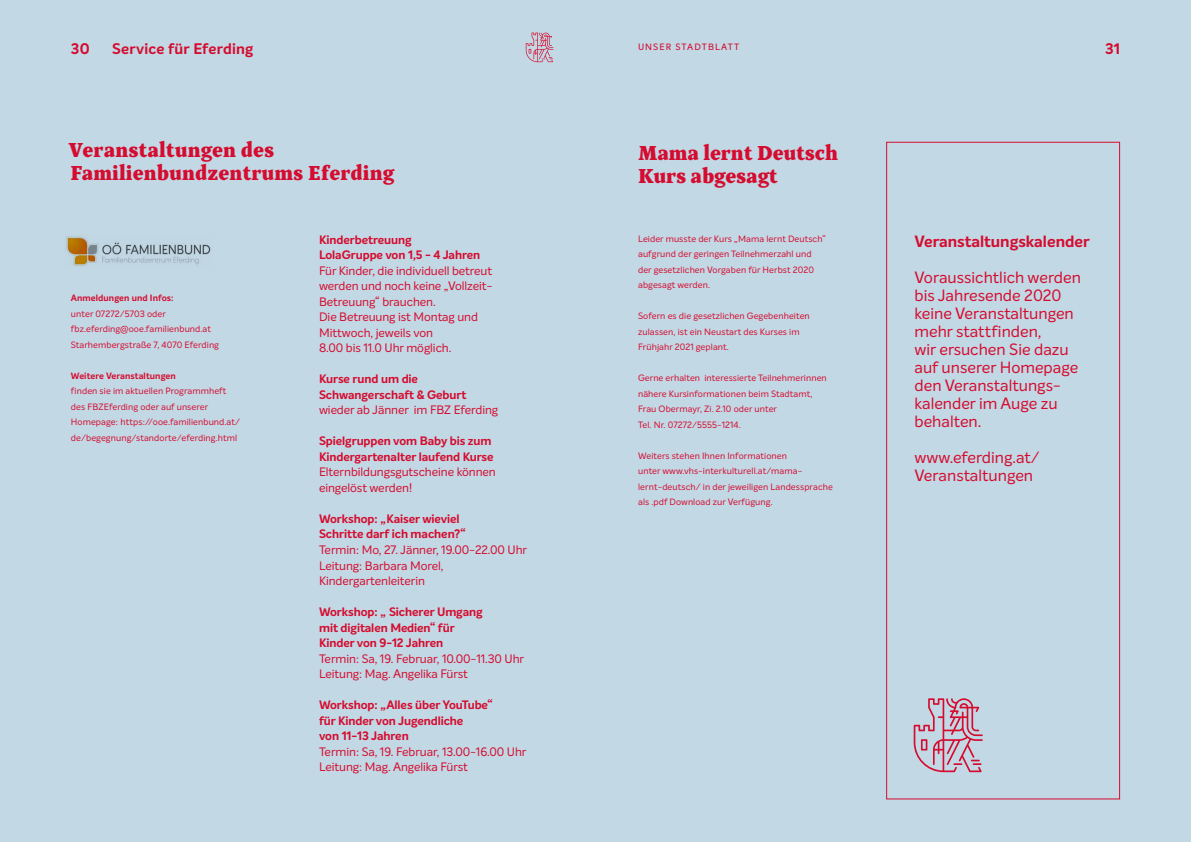
<style>
.page{position:relative;width:1191px;height:842px;background:#c2d8e5}
.page>*{position:absolute;margin:0;border:0;box-sizing:border-box;transform-origin:0 0}
.t1{font:900 20px/23px "TT Bells";color:#d50c2f}
.t2{font:16px/18px "Intelo Alt";color:#d50c2f}
.t3{font:700 16px "Intelo Alt";color:#d50c2f}
.t4{font:700 15px "Intelo Alt";letter-spacing:.015em;color:#d50c2f}
.t5{font:12px/15.5px "Intelo Alt";letter-spacing:-.005em;color:#d50c2f}
.t6{font:700 12px/15.5px "Intelo Alt";letter-spacing:-.005em;color:#d50c2f}
.t7{font:9px/15.5px "Intelo Alt";letter-spacing:.01em;color:#d50c2f}
.t8{font:700 9px "Intelo Alt";letter-spacing:.01em;color:#d50c2f}
.t9{font:500 9px "Intelo Alt";letter-spacing:.12em;color:#d50c2f}
</style>
<div class="page">
<div style="left:886px;top:142px;width:234px;height:657px;border:1px solid #d50c2f"></div>
<svg style="left:913px;top:698px;width:69px;height:74px"></svg>
<img style="left:65px;top:236px;width:146px;height:31px">
<svg style="left:526px;top:33px;width:27px;height:29px"></svg>
<h3 class="t4" style="left:71px;top:40px;width:20px">30</h3>
<h3 class="t4" style="left:112px;top:40px;width:142px">Service für Eferding</h3>
<h1 class="t1" style="left:69px;top:138px;width:327px">Veranstaltungen des<br>Familienbundzentrums Eferding</h1>
<p class="t8" style="left:71px;top:292px;width:104px">Anmeldungen und Infos:</p>
<p class="t7" style="left:71px;top:306px;width:150px">unter 07272/5703 oder fbz.eferding@ooe.familienbund.at<br>Starhembergstraße 7, 4070 Eferding</p>
<p class="t8" style="left:71px;top:370px;width:106px">Weitere Veranstaltungen</p>
<p class="t7" style="left:71px;top:383px;width:171px">finden sie im aktuellen Programmheft des FBZEferding oder auf unserer Homepage: https://ooe.familienbund.at/ de/begegnung/standorte/eferding.html</p>
<h3 class="t6" style="left:319px;top:232px;width:163px">Kinderbetreuung<br>LolaGruppe von 1,5 - 4 Jahren</h3>
<h3 class="t5" style="left:319px;top:263px;width:175px">Für Kinder, die individuell betreut werden und noch keine „Vollzeit-<br>Betreuung“ brauchen.<br>Die Betreuung ist Montag und<br>Mittwoch, jeweils von<br>8.00 bis 11.0 Uhr möglich.</h3>
<h3 class="t6" style="left:319px;top:372px;width:149px">Kurse rund um die<br>Schwangerschaft &amp; Geburt</h3>
<h3 class="t5" style="left:319px;top:402px;width:181px">wieder ab Jänner im FBZ Eferding</h3>
<h3 class="t6" style="left:319px;top:434px;width:176px">Spielgruppen vom Baby bis zum<br>Kindergartenalter laufend Kurse</h3>
<h3 class="t5" style="left:319px;top:464px;width:178px">Elternbildungsgutscheine können eingelöst werden!</h3>
<h3 class="t6" style="left:319px;top:511px;width:148px">Workshop: „Kaiser wieviel<br>Schritte darf ich machen?“</h3>
<h3 class="t5" style="left:319px;top:542px;width:210px">Termin: Mo, 27. Jänner, 19.00-22.00 Uhr<br>Leitung: Barbara Morel,<br>Kindergartenleiterin</h3>
<h3 class="t6" style="left:319px;top:604px;width:165px">Workshop: „ Sicherer Umgang mit digitalen Medien“ für<br>Kinder von 9-12 Jahren</h3>
<h3 class="t5" style="left:319px;top:650px;width:207px">Termin: Sa, 19. Februar, 10.00-11.30 Uhr<br>Leitung: Mag. Angelika Fürst</h3>
<h3 class="t6" style="left:319px;top:697px;width:175px">Workshop: „Alles über YouTube“ für Kinder von Jugendliche<br>von 11-13 Jahren</h3>
<h3 class="t5" style="left:319px;top:743px;width:209px">Termin: Sa, 19. Februar, 13.00-16.00 Uhr<br>Leitung: Mag. Angelika Fürst</h3>
<p class="t9" style="left:638px;top:41px;width:103px">UNSER STADTBLATT</p>
<h1 class="t1" style="left:638px;top:142px;width:201px">Mama lernt Deutsch<br>Kurs abgesagt</h1>
<p class="t7" style="left:638px;top:231px;width:189px">Leider musste der Kurs „Mama lernt Deutsch“ aufgrund der geringen Teilnehmerzahl und der gesetzlichen Vorgaben für Herbst 2020 abgesagt werden.</p>
<p class="t7" style="left:638px;top:308px;width:173px">Sofern es die gesetzlichen Gegebenheiten zulassen, ist ein Neustart des Kurses im<br>Frühjahr 2021 geplant.</p>
<p class="t7" style="left:638px;top:370px;width:190px">Gerne erhalten interessierte Teilnehmerinnen nähere Kursinformationen beim Stadtamt, Frau Obermayr, Zi. 2.10 oder unter<br>Tel. Nr. 07272/5555-1214.</p>
<p class="t7" style="left:638px;top:448px;width:196px">Weiters stehen Ihnen Informationen<br>unter www.vhs-interkulturell.at/mama&shy;lernt-deutsch/ in der jeweiligen Landessprache als .pdf Download zur Verfügung.</p>
<h3 class="t4" style="left:1105px;top:40px;width:17px">31</h3>
<h2 class="t3" style="left:914px;top:231px;width:177px">Veranstaltungskalender</h2>
<h2 class="t2" style="left:914px;top:268px;width:168px">Voraussichtlich werden bis Jahresende 2020 keine Veranstaltungen mehr stattfinden,<br>wir ersuchen Sie dazu auf unserer Homepage den Veranstaltungs&shy;kalender im Auge zu behalten.</h2>
<h2 class="t2" style="left:914px;top:448px;width:127px">www.eferding.at/<br>Veranstaltungen</h2>
</div>
